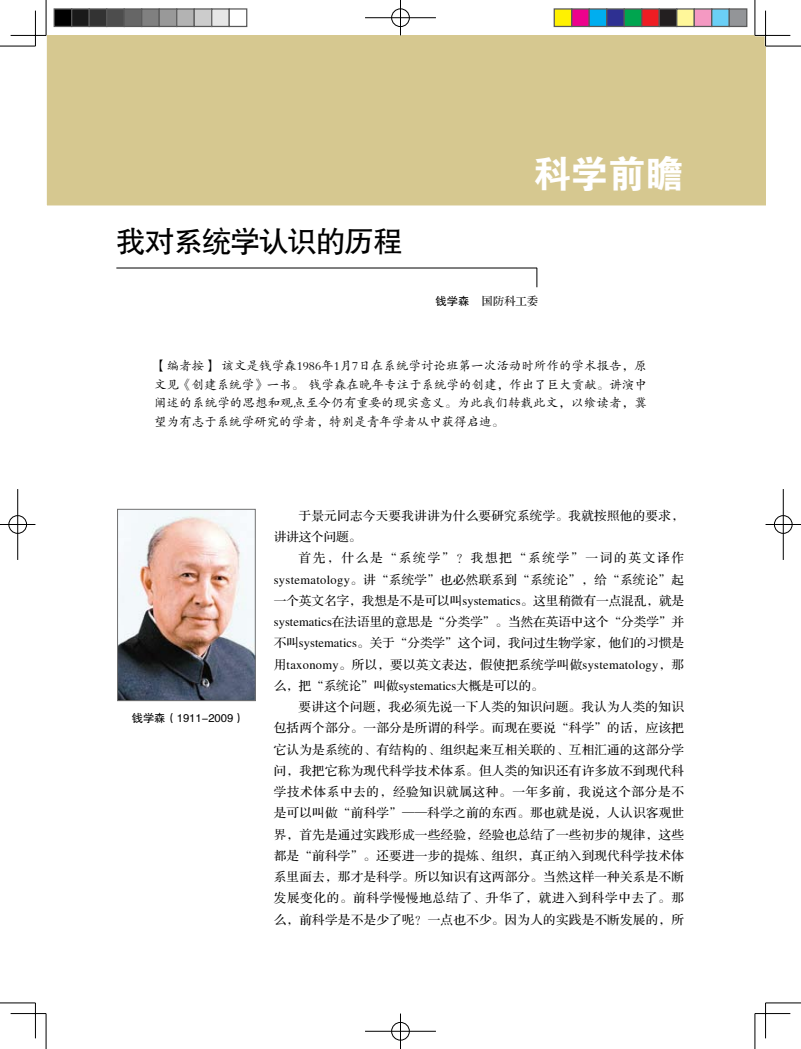
<style>
.page{position:relative;width:801px;height:1049px;background:#fff}
.page>*{position:absolute;margin:0;border:0;box-sizing:border-box;transform-origin:0 0}
.t1{font:37.5px "FZDHTJW GB1 0";color:#fff}
.t2{font:30px "FZHTJW GB1 0";letter-spacing:-.05em;color:#000}
.t3{font:12.5px/21.2px "FZS3 JW GB1 0";letter-spacing:.025em;color:#000;text-align:justify}
.t4{font:12.5px/18.4px "FZKTJW GB1 0";color:#000;text-align:justify}
.t5{font:11.25px "FZHTJW GB1 0";color:#000}
.t6{font:11.25px "FZS3 JW GB1 0";color:#000}
.s1{font-family:"FZHTJW GB1 0"}
</style>
<div class="page">
<div style="left:46px;top:35px;width:719px;height:171px;background:#d6c890"></div>
<hr style="left:116px;top:268px;width:421px;height:1px;background:#000">
<svg style="left:536px;top:268px;width:1px;height:19px"></svg>
<img style="left:119px;top:511px;width:134px;height:188px">
<div style="left:117px;top:509px;width:138px;height:192px;border:1px solid #717171"></div>
<hr style="left:764px;top:11px;width:2px;height:35px;background:#fff">
<hr style="left:0;top:46px;width:35px;height:1px;background:#000">
<hr style="left:765px;top:46px;width:36px;height:1px;background:#000">
<hr style="left:0;top:1003px;width:35px;height:1px;background:#000">
<hr style="left:765px;top:1003px;width:36px;height:1px;background:#000">
<hr style="left:46px;top:0;width:1px;height:35px;background:#000">
<hr style="left:46px;top:1013px;width:1px;height:36px;background:#000">
<hr style="left:755px;top:0;width:1px;height:35px;background:#000">
<hr style="left:755px;top:1013px;width:1px;height:36px;background:#000">
<hr style="left:11px;top:35px;width:35px;height:1px;background:#000">
<hr style="left:755px;top:35px;width:35px;height:1px;background:#000">
<hr style="left:11px;top:1013px;width:35px;height:1px;background:#000">
<hr style="left:755px;top:1013px;width:35px;height:1px;background:#000">
<hr style="left:35px;top:11px;width:1px;height:35px;background:#000">
<hr style="left:35px;top:1003px;width:1px;height:35px;background:#000">
<hr style="left:765px;top:11px;width:1px;height:35px;background:#000">
<hr style="left:765px;top:1003px;width:1px;height:35px;background:#000">
<div style="left:391px;top:8px;width:19px;height:19px;border:2px solid #fff;border-radius:50%"></div>
<hr style="left:365px;top:17px;width:71px;height:2px;background:#fff">
<div style="left:391px;top:9px;width:18px;height:18px;border:1px solid #000;border-radius:50%"></div>
<hr style="left:365px;top:18px;width:71px;height:1px;background:#000">
<hr style="left:400px;top:0;width:1px;height:35px;background:#000">
<div style="left:391px;top:1021px;width:19px;height:20px;border:2px solid #fff;border-radius:50%"></div>
<hr style="left:365px;top:1030px;width:71px;height:2px;background:#fff">
<div style="left:391px;top:1022px;width:18px;height:18px;border:1px solid #000;border-radius:50%"></div>
<hr style="left:365px;top:1031px;width:71px;height:1px;background:#000">
<hr style="left:400px;top:1013px;width:1px;height:36px;background:#000">
<div style="left:8px;top:515px;width:19px;height:19px;border:2px solid #fff;border-radius:50%"></div>
<hr style="left:17px;top:489px;width:2px;height:71px;background:#fff">
<div style="left:9px;top:515px;width:18px;height:18px;border:1px solid #000;border-radius:50%"></div>
<hr style="left:0;top:524px;width:35px;height:1px;background:#000">
<hr style="left:18px;top:489px;width:1px;height:71px;background:#000">
<div style="left:773px;top:515px;width:20px;height:19px;border:2px solid #fff;border-radius:50%"></div>
<hr style="left:782px;top:489px;width:2px;height:71px;background:#fff">
<div style="left:774px;top:515px;width:18px;height:18px;border:1px solid #000;border-radius:50%"></div>
<hr style="left:765px;top:524px;width:36px;height:1px;background:#000">
<hr style="left:783px;top:489px;width:1px;height:71px;background:#000">
<div style="left:54px;top:9px;width:18px;height:17px;background:#000"></div>
<div style="left:54px;top:8px;width:18px;height:19px;border:1px solid #595959"></div>
<div style="left:72px;top:9px;width:17px;height:17px;background:#1a1a1a"></div>
<div style="left:71px;top:8px;width:19px;height:19px;border:1px solid #595959"></div>
<div style="left:89px;top:9px;width:18px;height:17px;background:#333"></div>
<div style="left:89px;top:8px;width:18px;height:19px;border:1px solid #595959"></div>
<div style="left:107px;top:9px;width:17px;height:17px;background:#4d4d4d"></div>
<div style="left:106px;top:8px;width:19px;height:19px;border:1px solid #595959"></div>
<div style="left:124px;top:9px;width:18px;height:17px;background:#666"></div>
<div style="left:124px;top:8px;width:18px;height:19px;border:1px solid #595959"></div>
<div style="left:142px;top:9px;width:17px;height:17px;background:#808080"></div>
<div style="left:141px;top:8px;width:19px;height:19px;border:1px solid #595959"></div>
<div style="left:159px;top:9px;width:18px;height:17px;background:#999"></div>
<div style="left:159px;top:8px;width:18px;height:19px;border:1px solid #595959"></div>
<div style="left:177px;top:9px;width:17px;height:17px;background:#b3b3b3"></div>
<div style="left:176px;top:8px;width:19px;height:19px;border:1px solid #595959"></div>
<div style="left:194px;top:9px;width:18px;height:17px;background:#ccc"></div>
<div style="left:194px;top:8px;width:18px;height:19px;border:1px solid #595959"></div>
<div style="left:212px;top:9px;width:17px;height:17px;background:#e6e6e6"></div>
<div style="left:211px;top:8px;width:19px;height:19px;border:1px solid #595959"></div>
<div style="left:229px;top:8px;width:18px;height:19px;border:1px solid #595959"></div>
<div style="left:554px;top:9px;width:18px;height:17px;background:#fff101"></div>
<div style="left:553px;top:8px;width:19px;height:19px;border:1px solid #595959"></div>
<div style="left:572px;top:9px;width:17px;height:17px;background:#ed028c"></div>
<div style="left:571px;top:8px;width:19px;height:19px;border:1px solid #595959"></div>
<div style="left:589px;top:9px;width:18px;height:17px;background:#00aeef"></div>
<div style="left:588px;top:8px;width:19px;height:19px;border:1px solid #595959"></div>
<div style="left:607px;top:9px;width:17px;height:17px;background:#2e3092"></div>
<div style="left:606px;top:8px;width:19px;height:19px;border:1px solid #595959"></div>
<div style="left:624px;top:9px;width:18px;height:17px;background:#00a54f"></div>
<div style="left:623px;top:8px;width:19px;height:19px;border:1px solid #595959"></div>
<div style="left:642px;top:9px;width:17px;height:17px;background:#ee1d23"></div>
<div style="left:641px;top:8px;width:19px;height:19px;border:1px solid #595959"></div>
<div style="left:659px;top:9px;width:18px;height:17px;background:#231f20"></div>
<div style="left:658px;top:8px;width:19px;height:19px;border:1px solid #595959"></div>
<div style="left:677px;top:9px;width:17px;height:17px;background:#fff79a"></div>
<div style="left:676px;top:8px;width:19px;height:19px;border:1px solid #595959"></div>
<div style="left:694px;top:9px;width:18px;height:17px;background:#f499c2"></div>
<div style="left:693px;top:8px;width:19px;height:19px;border:1px solid #595959"></div>
<div style="left:712px;top:9px;width:17px;height:17px;background:#6bcff6"></div>
<div style="left:711px;top:8px;width:19px;height:19px;border:1px solid #595959"></div>
<div style="left:729px;top:9px;width:18px;height:17px;background:#939598"></div>
<div style="left:728px;top:8px;width:19px;height:19px;border:1px solid #595959"></div>
<h2 class="t2" style="left:116px;top:225px;width:288px">我对系统学认识的历程</h2>
<h1 class="t1" style="left:533px;top:154px;width:151px">科学前瞻</h1>
<p class="t6" style="left:436px;top:296px;width:104px"><span class="s1">钱学森</span> 国防科工委</p>
<p class="t4" style="left:154px;top:357px;width:494px">【编者按】 该文是钱学森1986年1月7日在系统学讨论班第一次活动时所作的学术报告，原文见《创建系统学》一书。 钱学森在晚年专注于系统学的创建，作出了巨大贡献。讲演中阐述的系统学的思想和观点至今仍有重要的现实意义。为此我们转载此文，以飨读者，冀望为有志于系统学研究的学者，特别是青年学者从中获得启迪。</p>
<p class="t5" style="left:132px;top:712px;width:114px">钱学森（1911-2009）</p>
<p class="t3" style="left:274px;top:505px;width:411px;text-indent:25px">于景元同志今天要我讲讲为什么要研究系统学。我就按照他的要求，讲讲这个问题。</p>
<p class="t3" style="left:274px;top:548px;width:412px;text-indent:25px">首先，什么是“系统学”？我想把“系统学”一词的英文译作systematology。讲“系统学”也必然联系到“系统论”，给“系统论”起一个英文名字，我想是不是可以叫systematics。这里稍微有一点混乱，就是systematics在法语里的意思是“分类学”。当然在英语中这个“分类学”并不叫systematics。关于“分类学”这个词，我问过生物学家，他们的习惯是用taxonomy。所以，要以英文表达，假使把系统学叫做systematology，那么，把“系统论”叫做systematics大概是可以的。</p>
<p class="t3" style="left:274px;top:697px;width:412px;text-indent:25px">要讲这个问题，我必须先说一下人类的知识问题。我认为人类的知识包括两个部分。一部分是所谓的科学。而现在要说“科学”的话，应该把它认为是系统的、有结构的、组织起来互相关联的、互相汇通的这部分学问，我把它称为现代科学技术体系。但人类的知识还有许多放不到现代科学技术体系中去的，经验知识就属这种。一年多前，我说这个部分是不是可以叫做“前科学”——科学之前的东西。那也就是说，人认识客观世界，首先是通过实践形成一些经验，经验也总结了一些初步的规律，这些都是“前科学”。还要进一步的提炼、组织，真正纳入到现代科学技术体系里面去，那才是科学。所以知识有这两部分。当然这样一种关系是不断发展变化的。前科学慢慢地总结了、升华了，就进入到科学中去了。那么，前科学是不是少了呢？一点也不少。因为人的实践是不断发展的，所</p>
</div>
